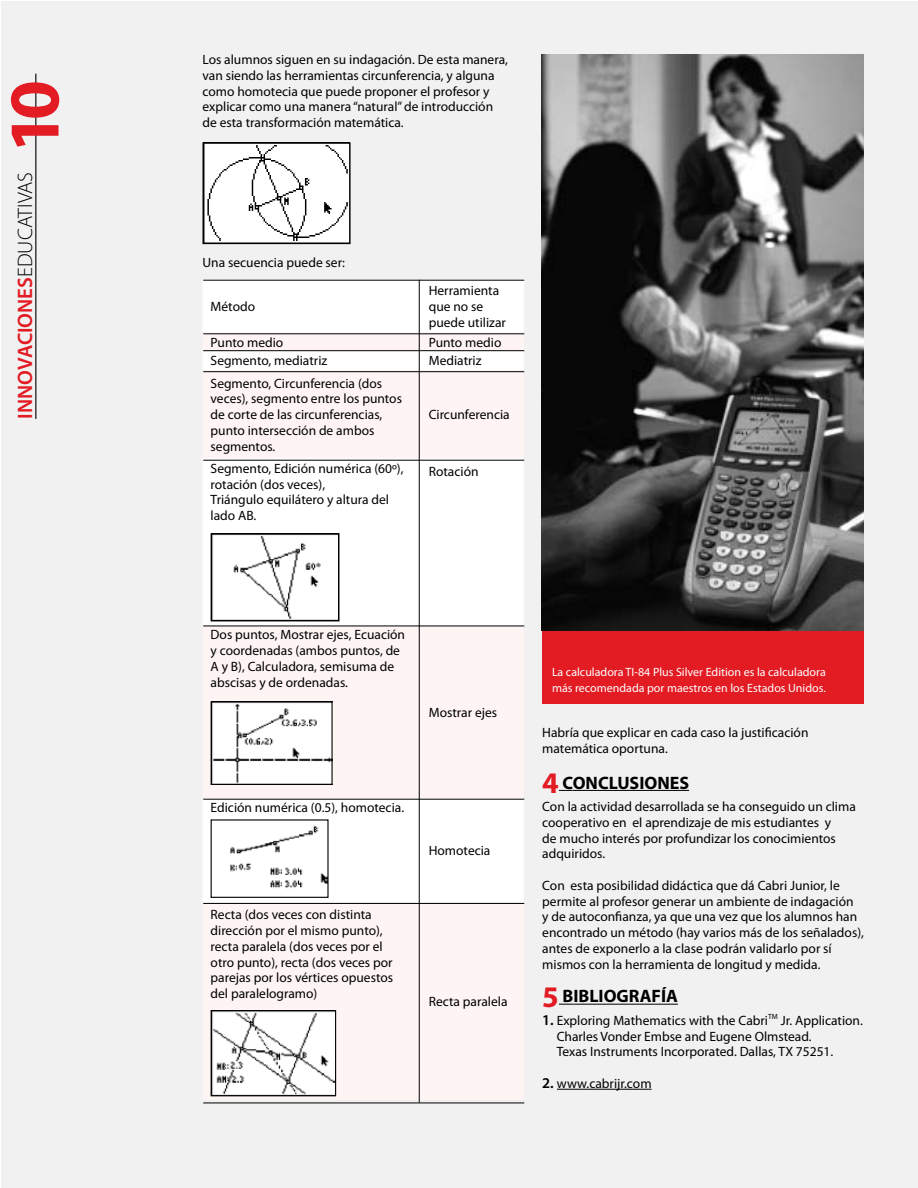
<style>
.page{position:relative;width:918px;height:1188px;background:#fff}
.page>*{position:absolute;margin:0;border:0;box-sizing:border-box;transform-origin:0 0}
.t1{font:700 72px "Myriad Pro";color:#e31b23}
.t2{font:600 21px "Myriad Pro";color:#e31b23}
.t3{font:700 18px "Myriad Pro";color:#000}
.t4{font:13.5px/15.8px "Myriad Pro";color:#000}
.t5{font:12px/15.8px "Myriad Pro";color:#fff}
.s1{font-weight:300;color:#000}
.s2{font-size:30px;color:#e31b23}
.s3{font-weight:600;font-size:15px}
</style>
<div class="page">
<div style="left:1px;top:1px;width:917px;height:1187px;background:#f1f1f2"></div>
<img style="left:204px;top:144px;width:145px;height:98px">
<div style="left:202px;top:142px;width:149px;height:102px;border:1px solid #000"></div>
<div style="left:203px;top:279px;width:321px;height:54px;background:#fff"></div>
<svg style="left:203px;top:334px;width:321px;height:766px;fill:#fef4f4"></svg>
<img style="left:214px;top:536px;width:122px;height:82px">
<div style="left:211px;top:533px;width:128px;height:88px;border:2px solid #000"></div>
<img style="left:213px;top:703px;width:118px;height:80px">
<div style="left:211px;top:701px;width:122px;height:84px;border:1px solid #000"></div>
<img style="left:213px;top:821px;width:114px;height:75px">
<div style="left:211px;top:819px;width:118px;height:79px;border:1px solid #000"></div>
<img style="left:213px;top:1012px;width:121px;height:82px">
<div style="left:211px;top:1010px;width:125px;height:86px;border:1px solid #000"></div>
<svg style="left:559px;top:790px;width:14px;height:1px"></svg>
<hr style="left:573px;top:790px;width:116px;height:1px;background:#000">
<svg style="left:559px;top:1004px;width:14px;height:1px"></svg>
<hr style="left:573px;top:1004px;width:105px;height:1px;background:#000">
<hr style="left:557px;top:1089px;width:95px;height:1px;background:#000">
<div style="left:542px;top:615px;width:322px;height:89px;background:#e31b23"></div>
<hr style="left:203px;top:333px;width:321px;height:1px;background:#000">
<hr style="left:203px;top:350px;width:321px;height:1px;background:#000">
<hr style="left:203px;top:371px;width:321px;height:1px;background:#000">
<hr style="left:203px;top:460px;width:321px;height:1px;background:#000">
<hr style="left:203px;top:626px;width:321px;height:1px;background:#000">
<hr style="left:203px;top:799px;width:321px;height:1px;background:#000">
<hr style="left:203px;top:903px;width:321px;height:1px;background:#000">
<hr style="left:203px;top:1103px;width:321px;height:1px;background:#000">
<hr style="left:203px;top:280px;width:321px;height:1px;background:#000">
<hr style="left:419px;top:280px;width:1px;height:823px;background:#000">
<hr style="left:35px;top:74px;width:1px;height:345px;background:#000">
<img style="left:542px;top:54px;width:322px;height:577px">
<h1 class="t1" style="left:-13px;top:153px;width:74px;rotate:-90deg">10</h1>
<h2 class="t2" style="left:12px;top:418px;width:248px;rotate:-90deg">INNOVACIONES<span class="s1">EDUCATIVAS</span></h2>
<p class="t4" style="left:202px;top:52px;width:307px">Los alumnos siguen en su indagación. De esta manera, van siendo las herramientas circunferencia, y alguna como homotecia que puede proponer el profesor y explicar como una manera “natural” de introducción de esta transformación matemática.</p>
<p class="t4" style="left:202px;top:254px;width:144px">Una secuencia puede ser:</p>
<p class="t4" style="left:211px;top:298px;width:46px">Método</p>
<p class="t4" style="left:429px;top:283px;width:79px">Herramienta que no se puede utilizar</p>
<p class="t4" style="left:211px;top:334px;width:74px">Punto medio</p>
<p class="t4" style="left:429px;top:334px;width:74px">Punto medio</p>
<p class="t4" style="left:211px;top:353px;width:118px">Segmento, mediatriz</p>
<p class="t4" style="left:429px;top:353px;width:54px">Mediatriz</p>
<p class="t4" style="left:211px;top:375px;width:193px">Segmento, Circunferencia (dos veces), segmento entre los puntos de corte de las circunferencias, punto intersección de ambos segmentos.</p>
<p class="t4" style="left:429px;top:406px;width:82px">Circunferencia</p>
<p class="t4" style="left:211px;top:460px;width:194px">Segmento, Edición numérica (60º), rotación (dos veces),<br>Triángulo equilátero y altura del lado AB.</p>
<p class="t4" style="left:429px;top:464px;width:51px">Rotación</p>
<p class="t4" style="left:211px;top:627px;width:196px">Dos puntos, Mostrar ejes, Ecuación y coordenadas (ambos puntos, de<br>A y B), Calculadora, semisuma de abscisas y de ordenadas.</p>
<p class="t4" style="left:429px;top:705px;width:70px">Mostrar ejes</p>
<p class="t4" style="left:211px;top:800px;width:195px">Edición numérica (0.5), homotecia.</p>
<p class="t4" style="left:211px;top:907px;width:184px">Recta (dos veces con distinta dirección por el mismo punto), recta paralela (dos veces por el otro punto), recta (dos veces por parejas por los vértices opuestos del paralelogramo)</p>
<p class="t4" style="left:429px;top:843px;width:63px">Homotecia</p>
<p class="t4" style="left:429px;top:993px;width:80px">Recta paralela</p>
<p class="t5" style="left:552px;top:664px;width:275px">La calculadora TI-84 Plus Silver Edition es la calculadora más recomendada por maestros en los Estados Unidos.</p>
<p class="t4" style="left:542px;top:724px;width:268px">Habría que explicar en cada caso la justificación matemática oportuna.</p>
<h3 class="t3" style="left:542px;top:771px;width:148px"><span class="s2">4</span> CONCLUSIONES</h3>
<p class="t4" style="left:542px;top:799px;width:315px">Con la actividad desarrollada se ha conseguido un clima cooperativo en el aprendizaje de mis estudiantes y<br>de mucho interés por profundizar los conocimientos adquiridos.</p>
<p class="t4" style="left:542px;top:877px;width:323px">Con esta posibilidad didáctica que dá Cabri Junior, le permite al profesor generar un ambiente de indagación<br>y de autoconfianza, ya que una vez que los alumnos han encontrado un método (hay varios más de los señalados), antes de exponerlo a la clase podrán validarlo por sí mismos con la herramienta de longitud y medida.</p>
<h3 class="t3" style="left:542px;top:985px;width:137px"><span class="s2">5</span> BIBLIOGRAFÍA</h3>
<p class="t4" style="left:557px;top:1012px;width:308px;text-indent:-14px"><span class="s3">1.</span> Exploring Mathematics with the Cabri<sup>TM</sup> Jr. Application.<br>Charles Vonder Embse and Eugene Olmstead.<br>Texas Instruments Incorporated. Dallas, TX 75251.</p>
<p class="t4" style="left:542px;top:1075px;width:111px"><span class="s3">2.</span> www.cabrijr.com</p>
</div>
